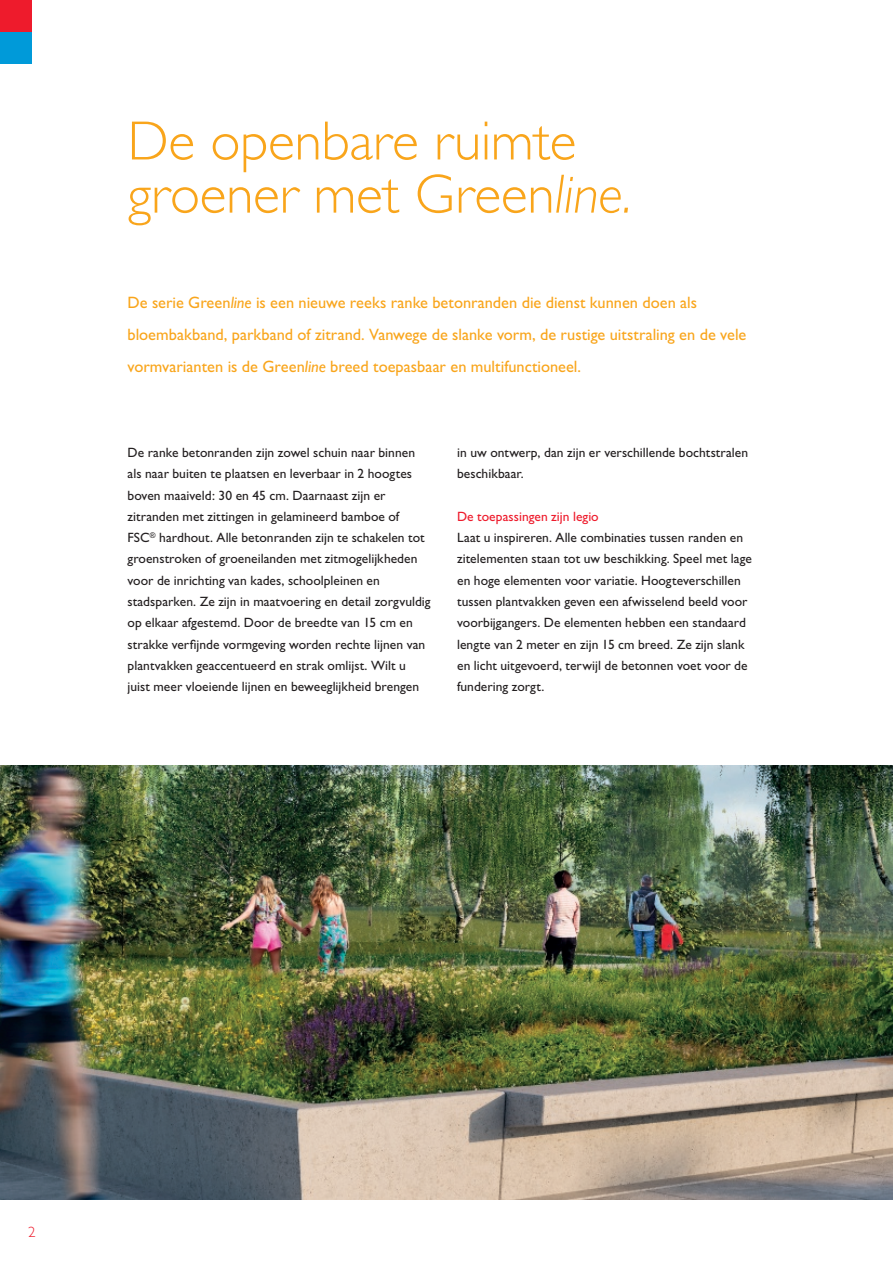
<style>
.page{position:relative;width:893px;height:1263px;background:#fff}
.page>*{position:absolute;margin:0;border:0;box-sizing:border-box;transform-origin:0 0}
.t1{font:300 55.5px/53.1px "Gill Sans";color:#f9a51b}
.Intro{font:16.5px/32px "Gill Sans";color:#f9a51b}
.t2{font:300 15px "Gill Sans";color:#ee1b2c}
.Body{font:13.5px/21.3px "Gill Sans";letter-spacing:.005em;color:#231f20}
.Body_Tussenkop{font:13.5px "Gill Sans";color:#ee1b2c}
.s1{font-style:italic}
</style>
<div class="page">
<img style="left:0;top:765px;width:893px;height:434px">
<div style="left:0;top:0;width:32px;height:32px;background:#ee1b2c"></div>
<div style="left:0;top:32px;width:32px;height:32px;background:#009ad9"></div>
<p class="t1" style="left:128px;top:115px;width:506px">De openbare ruimte groener met Green<span class="s1">line.</span></p>
<p class="Intro" style="left:128px;top:287px;width:620px">De serie Green<span class="s1">line</span> is een nieuwe reeks ranke betonranden die dienst kunnen doen als bloembakband, parkband of zitrand. Vanwege de slanke vorm, de rustige uitstraling en de vele vormvarianten is de Green<span class="s1">line</span> breed toepasbaar en multifunctioneel.</p>
<p class="Body" style="left:128px;top:442px;width:305px">De ranke betonranden zijn zowel schuin naar binnen als naar buiten te plaatsen en leverbaar in 2 hoogtes boven maaiveld: 30 en 45 cm. Daarnaast zijn er zitranden met zittingen in gelamineerd bamboe of FSC<sup>®</sup> hardhout. Alle betonranden zijn te schakelen tot groenstroken of groeneilanden met zitmogelijkheden voor de inrichting van kades, schoolpleinen en stadsparken. Ze zijn in maatvoering en detail zorgvuldig op elkaar afgestemd. Door de breedte van 15 cm en strakke verfijnde vormgeving worden rechte lijnen van plantvakken geaccentueerd en strak omlijst. Wilt u juist meer vloeiende lijnen en beweeglijkheid brengen</p>
<p class="Body" style="left:457px;top:442px;width:293px">in uw ontwerp, dan zijn er verschillende bochtstralen beschikbaar.</p>
<p class="Body_Tussenkop" style="left:457px;top:509px;width:143px">De toepassingen zijn legio</p>
<p class="Body" style="left:457px;top:527px;width:296px">Laat u inspireren. Alle combinaties tussen randen en zitelementen staan tot uw beschikking. Speel met lage en hoge elementen voor variatie. Hoogteverschillen tussen plantvakken geven een afwisselend beeld voor voorbijgangers. De elementen hebben een standaard lengte van 2 meter en zijn 15 cm breed. Ze zijn slank en licht uitgevoerd, terwijl de betonnen voet voor de fundering zorgt.</p>
<p class="t2" style="left:28px;top:1223px;width:9px">2</p>
</div>
